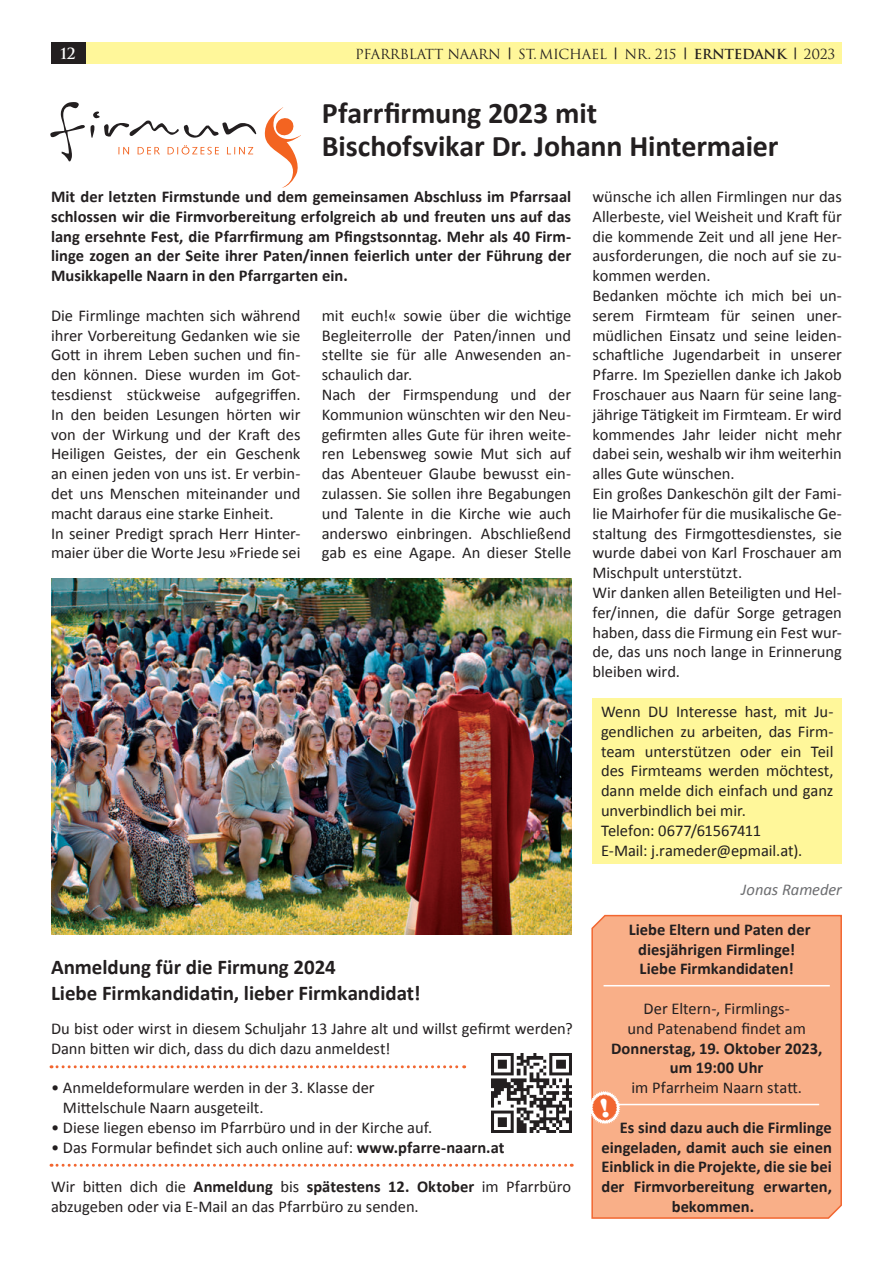
<style>
.page{position:relative;width:893px;height:1263px;background:#fff}
.page>*{position:absolute;margin:0;border:0;box-sizing:border-box;transform-origin:0 0}
.t1{font:700 30px/33px "Calibri";letter-spacing:-.005em;color:#231f20}
.t2{font:700 21px/25.2px "Calibri";letter-spacing:-.005em;color:#231f20}
.t3{font:16.5px/19.8px "Calibri";letter-spacing:-.005em;color:#231f20}
.t4{font:700 16.5px/19.8px "Calibri";color:#231f20;text-align:center}
.t5{font:italic 16.5px "Calibri";letter-spacing:-.005em;color:#6d6e71}
.t6{font:700 15px "Trajan";color:#fff}
.t7{font:13.5px "Trajan";letter-spacing:-.02em;color:#231f20}
.s1{font-family:"Calibri";font-weight:300}
.s2{font-weight:700}
</style>
<div class="page">
<div style="left:85px;top:43px;width:757px;height:21px;background:#fff79a"></div>
<div style="left:51px;top:43px;width:34px;height:21px;background:#231f20"></div>
<div style="left:592px;top:698px;width:250px;height:166px;background:#fff79a"></div>
<svg style="left:50px;top:102px;width:250px;height:86px"></svg>
<div style="left:591px;top:914px;width:251px;height:305px;background:#f9af88"></div>
<svg style="left:51px;top:1065px;width:414px;height:3px"></svg>
<svg style="left:51px;top:1164px;width:521px;height:3px"></svg>
<img style="left:492px;top:1053px;width:79px;height:80px">
<img style="left:51px;top:578px;width:520px;height:356px">
<svg style="left:591px;top:1089px;width:31px;height:37px"></svg>
<p class="t6" style="left:60px;top:45px;width:17px">12</p>
<p class="t7" style="left:355px;top:46px;width:482px">PFARRBLATT NAARN <span class="s1">|</span> ST. MICHAEL <span class="s1">|</span> NR. 215 <span class="s1">|</span> <span class="s2">ERNTEDANK</span> <span class="s1">|</span> 2023</p>
<h1 class="t1" style="left:322px;top:96px;width:458px">Pfarrfirmung 2023 mit<br>Bischofsvikar Dr. Johann Hintermaier</h1>
<p class="t4" style="left:51px;top:187px;width:522px;text-align:justify">Mit der letzten Firmstunde und dem gemeinsamen Abschluss im Pfarrsaal schlossen wir die Firmvorbereitung erfolgreich ab und freuten uns auf das lang ersehnte Fest, die Pfarrfirmung am Pfingstsonntag. Mehr als 40 Firm&shy;linge zogen an der Seite ihrer Paten/innen feierlich unter der Führung der Musikkapelle Naarn in den Pfarrgarten ein.</p>
<p class="t3" style="left:51px;top:306px;width:251px">Die Firmlinge machten sich während ihrer Vorbereitung Gedanken wie sie Gott in ihrem Leben suchen und fin&shy;den können. Diese wurden im Got&shy;tesdienst stückweise aufgegriffen.<br>In den beiden Lesungen hörten wir von der Wirkung und der Kraft des Heiligen Geistes, der ein Geschenk an einen jeden von uns ist. Er verbin&shy;det uns Menschen miteinander und macht daraus eine starke Einheit.<br>In seiner Predigt sprach Herr Hinter&shy;maier über die Worte Jesu »Friede sei</p>
<p class="t3" style="left:322px;top:305px;width:251px">mit euch!« sowie über die wichtige Begleiterrolle der Paten/innen und stellte sie für alle Anwesenden an&shy;schaulich dar.<br>Nach der Firmspendung und der Kommunion wünschten wir den Neu&shy;gefirmten alles Gute für ihren weite&shy;ren Lebensweg sowie Mut sich auf das Abenteuer Glaube bewusst ein&shy;zulassen. Sie sollen ihre Begabungen und Talente in die Kirche wie auch anderswo einbringen. Abschließend gab es eine Agape. An dieser Stelle</p>
<p class="t3" style="left:592px;top:187px;width:251px">wünsche ich allen Firmlingen nur das Allerbeste, viel Weisheit und Kraft für die kommende Zeit und all jene Her&shy;ausforderungen, die noch auf sie zu&shy;kommen werden.<br>Bedanken möchte ich mich bei un&shy;serem Firmteam für seinen uner&shy;müdlichen Einsatz und seine leiden&shy;schaftliche Jugendarbeit in unserer Pfarre. Im Speziellen danke ich Jakob Froschauer aus Naarn für seine lang&shy;jährige Tätigkeit im Firmteam. Er wird kommendes Jahr leider nicht mehr dabei sein, weshalb wir ihm weiterhin alles Gute wünschen.<br>Ein großes Dankeschön gilt der Fami&shy;lie Mairhofer für die musikalische Ge&shy;staltung des Firmgottesdienstes, sie wurde dabei von Karl Froschauer am Mischpult unterstützt.<br>Wir danken allen Beteiligten und Hel&shy;fer/innen, die dafür Sorge getragen haben, dass die Firmung ein Fest wur&shy;de, das uns noch lange in Erinnerung bleiben wird.</p>
<p class="t3" style="left:601px;top:702px;width:234px">Wenn DU Interesse hast, mit Ju&shy;gendlichen zu arbeiten, das Firm&shy;team unterstützen oder ein Teil des Firmteams werden möchtest, dann melde dich einfach und ganz unverbindlich bei mir.<br>Telefon: 0677/61567411<br>E-Mail: j.rameder@epmail.at).</p>
<p class="t5" style="left:741px;top:884px;width:102px">Jonas Rameder</p>
<p class="t2" style="left:51px;top:956px;width:371px">Anmeldung für die Firmung 2024<br>Liebe Firmkandidatin, lieber Firmkandidat!</p>
<p class="t3" style="left:51px;top:1018px;width:523px">Du bist oder wirst in diesem Schuljahr 13 Jahre alt und willst gefirmt werden?<br>Dann bitten wir dich, dass du dich dazu anmeldest!</p>
<p class="t3" style="left:63px;top:1078px;width:313px;text-indent:-12px">• Anmeldeformulare werden in der 3. Klasse der<br>Mittelschule Naarn ausgeteilt.</p>
<p class="t3" style="left:51px;top:1118px;width:383px">• Diese liegen ebenso im Pfarrbüro und in der Kirche auf.</p>
<p class="t3" style="left:51px;top:1137px;width:455px">• Das Formular befindet sich auch online auf: <span class="s2">www.pfarre-naarn.at</span></p>
<p class="t3" style="left:51px;top:1177px;width:522px">Wir bitten dich die <span class="s2">Anmeldung</span> bis <span class="s2">spätestens 12. Oktober</span> im Pfarrbüro abzugeben oder via E-Mail an das Pfarrbüro zu senden.</p>
<p class="t4" style="left:629px;top:921px;width:183px">Liebe Eltern und Paten der diesjährigen Firmlinge!<br>Liebe Firmkandidaten!</p>
<p class="t3" style="left:627px;top:999px;width:180px;text-align:center">Der Eltern-, Firmlings-<br>und Patenabend findet am</p>
<p class="t4" style="left:611px;top:1039px;width:213px">Donnerstag, 19. Oktober 2023, um 19:00 Uhr</p>
<p class="t3" style="left:631px;top:1078px;width:172px">im Pfarrheim Naarn statt.</p>
<p class="t4" style="left:620px;top:1117px;width:214px">Es sind dazu auch die Firmlinge</p>
<p class="t4" style="left:601px;top:1138px;width:232px">eingeladen, damit auch sie einen</p>
<p class="t4" style="left:601px;top:1158px;width:232px">Einblick in die Projekte, die sie bei</p>
<p class="t4" style="left:601px;top:1178px;width:232px">der Firmvorbereitung erwarten,</p>
<p class="t4" style="left:672px;top:1198px;width:84px">bekommen.</p>
</div>
